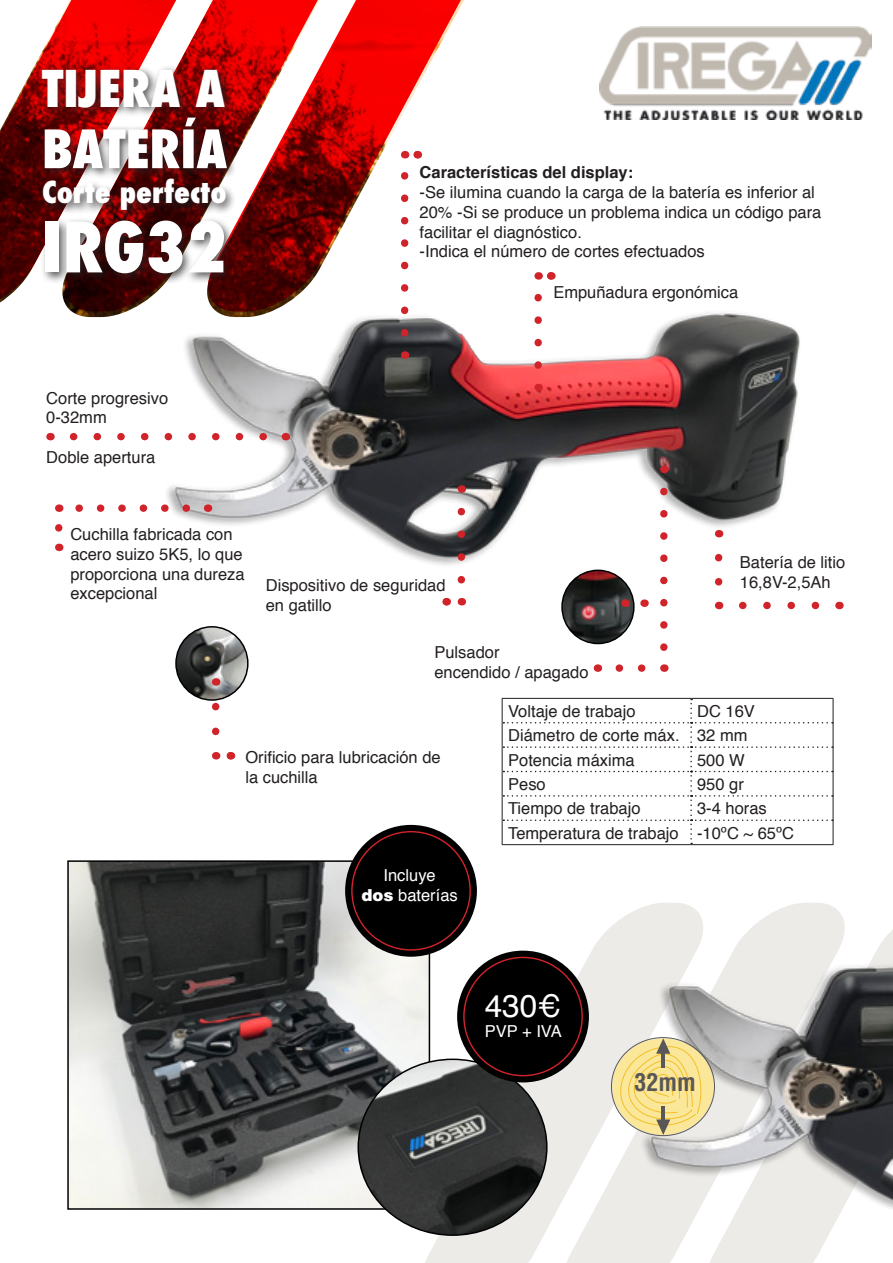
<style>
.page{position:relative;width:893px;height:1263px;background:#fff}
.page>*{position:absolute;margin:0;border:0;box-sizing:border-box;transform-origin:0 0}
.t1{font:800 condensed 67.5px "Futura";color:#fff}
.t2{font:800 condensed 51.3px "Futura";color:#fff}
.t3{font:800 condensed 49.2px "Futura";color:#fff}
.t4{font:31.5px "Helvetica";color:#fff}
.t5{font:800 condensed 29.4px "Futura";color:#fff}
.t6{font:700 condensed 24px "Helvetica LT Std";color:#595757}
.t7{font:16.5px/19.8px "Helvetica";color:#231f20}
.t8{font:700 16.5px "Helvetica";color:#231f20}
.t9{font:16.5px "Helvetica";color:#fff}
.s1{font-family:"Helvetica LT Std";font-weight:900}
</style>
<div class="page">
<img style="left:143px;top:277px;width:657px;height:306px">
<img style="left:70px;top:863px;width:351px;height:344px">
<div style="left:67px;top:860px;width:363px;height:350px;border:2px solid #000001"></div>
<img style="left:176px;top:627px;width:70px;height:73px">
<div style="left:175px;top:626px;width:74px;height:75px;border:2px solid #000001;border-radius:50%"></div>
<img style="left:562px;top:570px;width:72px;height:73px">
<div style="left:561px;top:570px;width:74px;height:74px;border:2px solid #000001;border-radius:50%"></div>
<img style="left:599px;top:26px;width:273px;height:93px">
<svg style="left:74px;top:433px;width:200px;height:7px"></svg>
<svg style="left:212px;top:706px;width:7px;height:30px"></svg>
<svg style="left:226px;top:752px;width:6px;height:7px"></svg>
<svg style="left:401px;top:317px;width:7px;height:16px"></svg>
<svg style="left:534px;top:287px;width:8px;height:78px"></svg>
<svg style="left:545px;top:272px;width:7px;height:8px"></svg>
<svg style="left:458px;top:512px;width:7px;height:72px"></svg>
<svg style="left:446px;top:598px;width:5px;height:7px"></svg>
<svg style="left:660px;top:491px;width:8px;height:160px"></svg>
<svg style="left:615px;top:664px;width:27px;height:8px"></svg>
<svg style="left:715px;top:558px;width:7px;height:28px"></svg>
<svg style="left:743px;top:602px;width:77px;height:7px"></svg>
<svg style="left:421px;top:905px;width:135px;height:358px"></svg>
<svg style="left:556px;top:931px;width:143px;height:332px;fill:#edebe8"></svg>
<svg style="left:710px;top:1210px;width:132px;height:53px;fill:#edebe8"></svg>
<hr style="left:502px;top:698px;width:189px;height:1px;background:#231f20">
<hr style="left:691px;top:698px;width:142px;height:1px;background:#231f20">
<svg style="left:502px;top:699px;width:332px;height:145px"></svg>
<hr style="left:502px;top:844px;width:189px;height:1px;background:#231f20">
<hr style="left:691px;top:844px;width:142px;height:1px;background:#231f20">
<img style="left:0;top:28px;width:55px;height:275px">
<img style="left:55px;top:0;width:144px;height:317px">
<svg style="left:465px;top:277px;width:28px;height:40px"></svg>
<img style="left:199px;top:0;width:266px;height:317px">
<div style="left:37px;top:64px;width:200px;height:220px;background:#231f20;opacity:.75"></div>
<svg style="left:75px;top:504px;width:111px;height:8px"></svg>
<svg style="left:55px;top:528px;width:8px;height:4px"></svg>
<svg style="left:625px;top:599px;width:10px;height:8px"></svg>
<div style="left:345px;top:825px;width:132px;height:132px;background:#000001;border-radius:50%"></div>
<img style="left:358px;top:1059px;width:189px;height:176px">
<img style="left:607px;top:903px;width:286px;height:307px">
<div style="left:612px;top:1038px;width:102px;height:97px;background:#fbe799;border-radius:50%"></div>
<svg style="left:605px;top:1031px;width:102px;height:104px"></svg>
<hr style="left:662px;top:1106px;width:3px;height:16px;background:#595757">
<div style="left:457px;top:951px;width:132px;height:131px;background:#000001;border-radius:50%"></div>
<p class="t3" style="left:42px;top:55px;width:184px">TIJERA A</p>
<p class="t2" style="left:42px;top:114px;width:187px">BATERÍA</p>
<p class="t5" style="left:42px;top:172px;width:186px">Corte perfecto</p>
<p class="t1" style="left:42px;top:201px;width:186px">IRG32</p>
<p class="t8" style="left:420px;top:159px;width:215px">Características del display:</p>
<p class="t7" style="left:420px;top:183px;width:403px">-Se ilumina cuando la carga de la batería es inferior al<br>20% -Si se produce un problema indica un código para facilitar el diagnóstico.</p>
<p class="t7" style="left:420px;top:242px;width:287px">-Indica el número de cortes efectuados</p>
<p class="t7" style="left:553px;top:282px;width:186px">Empuñadura ergonómica</p>
<p class="t7" style="left:46px;top:388px;width:123px">Corte progresivo</p>
<p class="t7" style="left:46px;top:408px;width:62px">0-32mm</p>
<p class="t7" style="left:46px;top:448px;width:111px">Doble apertura</p>
<p class="t7" style="left:70px;top:525px;width:176px">Cuchilla fabricada con acero suizo 5K5, lo que proporciona una dureza</p>
<p class="t7" style="left:70px;top:584px;width:89px">excepcional</p>
<p class="t7" style="left:266px;top:575px;width:181px">Dispositivo de seguridad en gatillo</p>
<p class="t7" style="left:434px;top:643px;width:67px">Pulsador</p>
<p class="t7" style="left:434px;top:663px;width:156px">encendido / apagado</p>
<p class="t7" style="left:740px;top:553px;width:107px">Batería de litio<br>16,8V-2,5Ah</p>
<p class="t7" style="left:245px;top:748px;width:197px">Orificio para lubricación de la cuchilla</p>
<p class="t9" style="left:383px;top:863px;width:54px">Incluye</p>
<p class="t9" style="left:361px;top:882px;width:98px"><span class="s1">dos</span> baterías</p>
<p class="t7" style="left:508px;top:701px;width:129px">Voltaje de trabajo</p>
<p class="t7" style="left:697px;top:701px;width:59px">DC 16V</p>
<p class="t7" style="left:508px;top:726px;width:173px">Diámetro de corte máx.</p>
<p class="t7" style="left:697px;top:726px;width:52px">32 mm</p>
<p class="t7" style="left:508px;top:750px;width:128px">Potencia máxima</p>
<p class="t7" style="left:697px;top:750px;width:49px">500 W</p>
<p class="t7" style="left:508px;top:775px;width:39px">Peso</p>
<p class="t7" style="left:697px;top:775px;width:48px">950 gr</p>
<p class="t7" style="left:508px;top:799px;width:134px">Tiempo de trabajo</p>
<p class="t7" style="left:697px;top:799px;width:71px">3-4 horas</p>
<p class="t7" style="left:508px;top:823px;width:172px">Temperatura de trabajo</p>
<p class="t7" style="left:697px;top:823px;width:98px">-10ºC ~ 65ºC</p>
<p class="t4" style="left:485px;top:981px;width:77px">430€</p>
<p class="t9" style="left:485px;top:1018px;width:78px">PVP + IVA</p>
<p class="t6" style="left:634px;top:1067px;width:63px">32mm</p>
</div>
